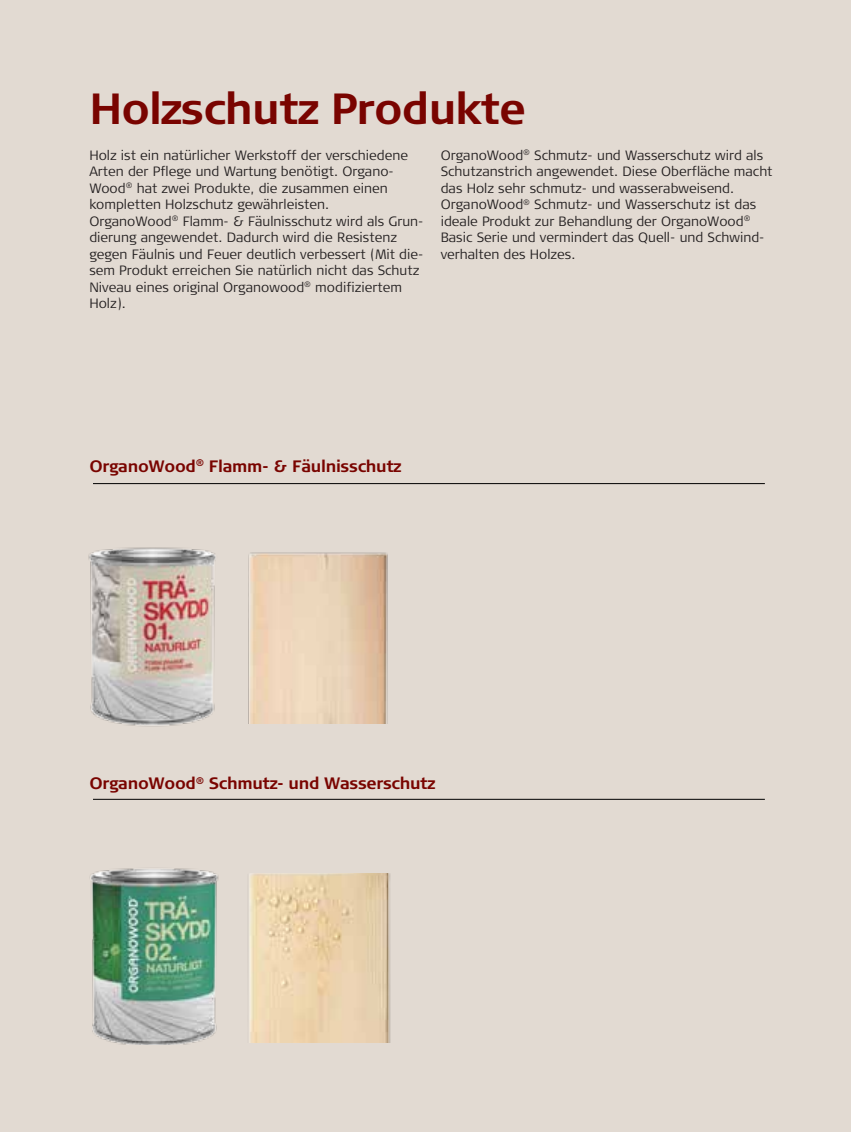
<style>
.page{position:relative;width:851px;height:1132px;background:#fff}
.page>*{position:absolute;margin:0;border:0;box-sizing:border-box;transform-origin:0 0}
.t1{font:700 43.5px "Signa Column";letter-spacing:-.02em;color:#790400}
.t2{font:700 16.5px "Signa Column";letter-spacing:-.02em;color:#790400}
.t3{font:300 13.5px/16.5px "Signa Column";color:#231f20}
</style>
<div class="page">
<div style="left:0;top:0;width:850px;height:1131px;background:#dfd6cd"></div>
<img style="left:88px;top:547px;width:128px;height:180px">
<img style="left:90px;top:868px;width:129px;height:176px">
<hr style="left:93px;top:483px;width:671px;height:1px;background:#000">
<hr style="left:93px;top:798px;width:671px;height:1px;background:#000">
<img style="left:249px;top:873px;width:142px;height:168px">
<img style="left:248px;top:552px;width:140px;height:171px">
<p class="t1" style="left:89px;top:84px;width:438px">Holzschutz Produkte</p>
<p class="t3" style="left:89px;top:147px;width:320px">Holz ist ein natürlicher Werkstoff der verschiedene<br>Arten der Pflege und Wartung benötigt. Organo-</p>
<p class="t3" style="left:89px;top:180px;width:300px">Wood<sup>®</sup> hat zwei Produkte, die zusammen einen kompletten Holzschutz gewährleisten.</p>
<p class="t3" style="left:89px;top:213px;width:336px">OrganoWood<sup>®</sup> Flamm- &amp; Fäulnisschutz wird als Grun&shy;dierung angewendet. Dadurch wird die Resistenz gegen Fäulnis und Feuer deutlich verbessert (Mit die&shy;sem Produkt erreichen Sie natürlich nicht das Schutz Niveau eines original Organowood<sup>®</sup> modifiziertem Holz).</p>
<p class="t3" style="left:440px;top:147px;width:333px">OrganoWood<sup>®</sup> Schmutz- und Wasserschutz wird als<br>Schutzanstrich angewendet. Diese Oberfläche macht das Holz sehr schmutz- und wasserabweisend.</p>
<p class="t3" style="left:440px;top:196px;width:325px">OrganoWood<sup>®</sup> Schmutz- und Wasserschutz ist das ideale Produkt zur Behandlung der OrganoWood<sup>® </sup>Basic Serie und vermindert das Quell- und Schwind&shy;verhalten des Holzes.</p>
<p class="t2" style="left:89px;top:456px;width:313px">OrganoWood<sup>®</sup> Flamm- &amp; Fäulnisschutz</p>
<p class="t2" style="left:89px;top:773px;width:347px">OrganoWood<sup>®</sup> Schmutz- und Wasserschutz</p>
</div>
